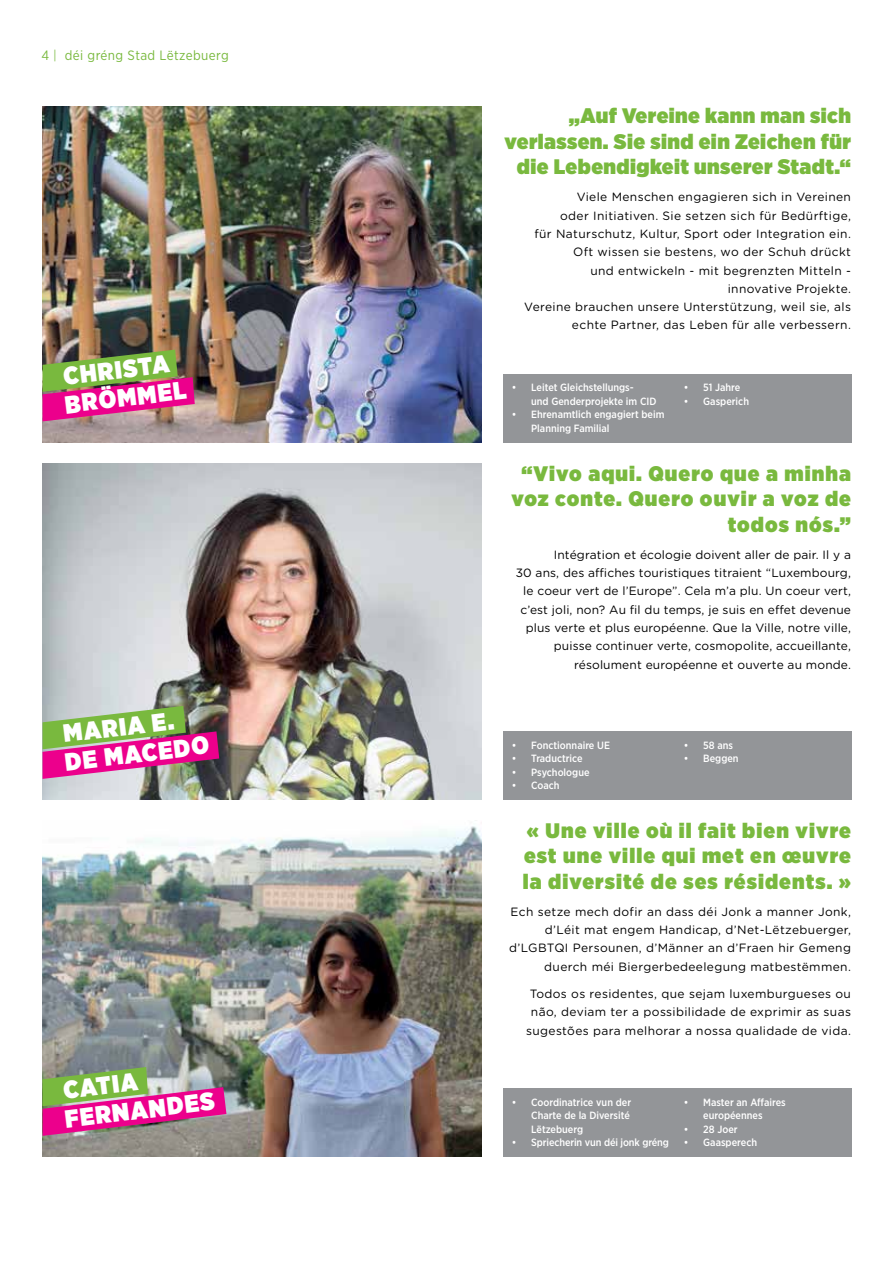
<style>
.page{position:relative;width:893px;height:1263px;background:#fff}
.page>*{position:absolute;margin:0;border:0;box-sizing:border-box;transform-origin:0 0}
.t1{font:900 25.05px/28.7px "Gotham Narrow";color:#fff}
.t2{font:900 21px/25.5px "Gotham Narrow";letter-spacing:.035em;color:#79b93e;text-align:right;scale:1.04 1}
.t3{font:13.5px "Gotham Narrow";letter-spacing:.03em;color:#79b93e}
.t4{font:12px/18.3px "Gotham Rounded";letter-spacing:.03em;color:#000;text-align:right}
.t5{font:12px/18.3px "Gotham Rounded";letter-spacing:.01em;color:#000;text-align:right}
.t6{font:500 10.5px/13.5px "Gotham Narrow";color:#fff}
.s1{font-family:"Gotham HTF";font-stretch:condensed}
</style>
<div class="page">
<img style="left:43px;top:826px;width:439px;height:331px">
<img style="left:43px;top:464px;width:439px;height:336px">
<img style="left:43px;top:106px;width:439px;height:336px">
<div style="left:503px;top:1089px;width:349px;height:68px;background:#939598"></div>
<div style="left:503px;top:732px;width:349px;height:68px;background:#939598"></div>
<div style="left:503px;top:374px;width:349px;height:68px;background:#939598"></div>
<svg style="left:43px;top:1067px;width:183px;height:69px;background:#b36680"></svg>
<svg style="left:43px;top:706px;width:176px;height:73px;background:#ae6b78"></svg>
<img style="left:43px;top:350px;width:152px;height:71px">
<p class="t3" style="left:41px;top:47px;width:189px">4 <span class="s1">|</span> déi gréng Stad Lëtzebuerg</p>
<h1 class="t1" style="left:60px;top:362px;width:124px;rotate:-7deg">CHRISTA<br>BRÖMMEL</h1>
<h1 class="t1" style="left:60px;top:719px;width:147px;rotate:-7deg">MARIA E.<br>DE MACEDO</h1>
<h1 class="t1" style="left:60px;top:1076px;width:152px;rotate:-7deg">CATIA<br>FERNANDES</h1>
<h2 class="t2" style="left:504px;top:103px;width:335px">„Auf Vereine kann man sich verlassen. Sie sind ein Zeichen für die Lebendigkeit unserer Stadt.“</h2>
<p class="t4" style="left:524px;top:187px;width:328px">Viele Menschen engagieren sich in Vereinen<br>oder Initiativen. Sie setzen sich für Bedürftige,<br>für Naturschutz, Kultur, Sport oder Integration ein.<br>Oft wissen sie bestens, wo der Schuh drückt<br>und entwickeln - mit begrenzten Mitteln - innovative Projekte.<br>Vereine brauchen unsere Unterstützung, weil sie, als echte Partner, das Leben für alle verbessern.</p>
<p class="t6" style="left:531px;top:380px;width:127px;text-indent:-19px">• Leitet Gleichstellungs-<br>und Genderprojekte im CID</p>
<p class="t6" style="left:531px;top:408px;width:135px;text-indent:-19px">• Ehrenamtlich engagiert beim<br>Planning Familial</p>
<p class="t6" style="left:684px;top:381px;width:58px">• 51 Jahre</p>
<p class="t6" style="left:684px;top:394px;width:67px">• Gasperich</p>
<h2 class="t2" style="left:511px;top:460px;width:328px">“Vivo aqui. Quero que a minha voz conte. Quero ouvir a voz de todos nós.”</h2>
<p class="t5" style="left:516px;top:545px;width:337px">Intégration et écologie doivent aller de pair. Il y a<br>30 ans, des affiches touristiques titraient “Luxembourg, le coeur vert de l’Europe”. Cela m’a plu. Un coeur vert, c’est joli, non? Au fil du temps, je suis en effet devenue plus verte et plus européenne. Que la Ville, notre ville, puisse continuer verte, cosmopolite, accueillante, résolument européenne et ouverte au monde.</p>
<p class="t6" style="left:512px;top:738px;width:100px">• Fonctionnaire UE</p>
<p class="t6" style="left:512px;top:751px;width:73px">• Traductrice</p>
<p class="t6" style="left:512px;top:765px;width:79px">• Psychologue</p>
<p class="t6" style="left:512px;top:778px;width:49px">• Coach</p>
<p class="t6" style="left:684px;top:738px;width:51px">• 58 ans</p>
<p class="t6" style="left:684px;top:751px;width:56px">• Beggen</p>
<h2 class="t2" style="left:523px;top:817px;width:317px;text-align:justify">« Une ville où il fait bien vivre est une ville qui met en œuvre la diversité de ses résidents. »</h2>
<p class="t4" style="left:509px;top:902px;width:343px">Ech setze mech dofir an dass déi Jonk a manner Jonk, d’Léit mat engem Handicap, d’Net-Lëtzebuerger, d’LGBTQI Persounen, d’Männer an d’Fraen hir Gemeng duerch méi Biergerbedeelegung matbestëmmen.</p>
<p class="t4" style="left:526px;top:984px;width:326px;text-align:center">Todos os residentes, que sejam luxemburgueses ou não, deviam ter a possibilidade de exprimir as suas sugestões para melhorar a nossa qualidade de vida.</p>
<p class="t6" style="left:531px;top:1095px;width:101px;text-indent:-19px">• Coordinatrice vun der<br>Charte de la Diversité<br>Lëtzebuerg</p>
<p class="t6" style="left:512px;top:1135px;width:159px">• Spriecherin vun déi jonk gréng</p>
<p class="t6" style="left:684px;top:1095px;width:104px;text-align:center">• Master an Affaires européennes</p>
<p class="t6" style="left:684px;top:1122px;width:55px">• 28 Joer</p>
<p class="t6" style="left:684px;top:1135px;width:75px">• Gaasperech</p>
</div>
